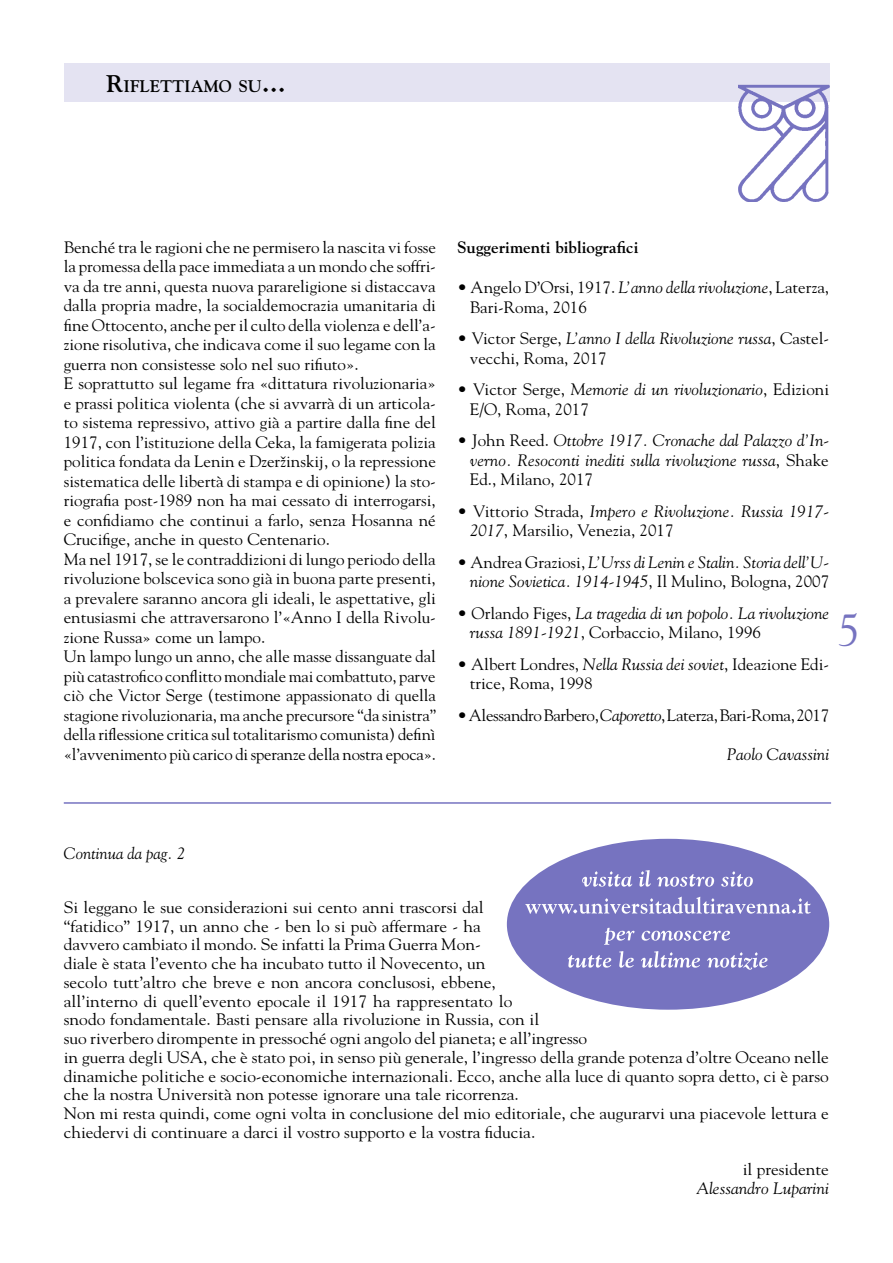
<style>
.page{position:relative;width:893px;height:1263px;background:#fff}
.page>*{position:absolute;margin:0;border:0;box-sizing:border-box;transform-origin:0 0}
.t1{font:45px "Goudy Std";color:#7673c0}
.t2{font:700 16.8px "Goudy Std";color:#000}
.t3{font:16.5px/19.5px "Goudy Std";color:#000}
.t4{font:16.5px/18.8px "Goudy Std";color:#000;scale:1.05 1}
.t5{font:italic 16.5px/19.5px "Goudy Std";color:#000;text-align:justify}
.t6{font:16.5px "Goudy Std";letter-spacing:-.02em;color:#000}
.t7{font:700 16.5px "Goudy Std";color:#000}
.t8{font:italic 16.5px "Goudy Std";color:#000;scale:1.05 1}
.s1{font-size:24px}
.s2{font-style:italic}
.s3{font-style:normal}
</style>
<div class="page">
<div style="left:64px;top:64px;width:765px;height:38px;background:#e4e3f2"></div>
<img style="left:738px;top:85px;width:92px;height:117px">
<div style="left:507px;top:839px;width:322px;height:171px;background:#7673c0;border-radius:50%"></div>
<svg style="left:568px;top:951px;width:199px;height:19px"></svg>
<svg style="left:604px;top:928px;width:126px;height:17px"></svg>
<svg style="left:525px;top:897px;width:286px;height:17px"></svg>
<svg style="left:582px;top:870px;width:171px;height:17px"></svg>
<hr style="left:64px;top:802px;width:767px;height:2px;background:#7673c0">
<p class="t2" style="left:106px;top:76px;width:181px"><span class="s1">R</span>IFLETTIAMO SU<span class="s1">…</span></p>
<p class="t3" style="left:64px;top:237px;width:374px">Benché tra le ragioni che ne permisero la nascita vi fosse la promessa della pace immediata a un mondo che soffri&shy;va da tre anni, questa nuova parareligione si distaccava dalla propria madre, la socialdemocrazia umanitaria di fine Ottocento, anche per il culto della violenza e dell’a&shy;zione risolutiva, che indicava come il suo legame con la guerra non consistesse solo nel suo rifiuto».<br>E soprattutto sul legame fra «dittatura rivoluzionaria» e prassi politica violenta (che si avvarrà di un articola&shy;to sistema repressivo, attivo già a partire dalla fine del 1917, con l’istituzione della Ceka, la famigerata polizia politica fondata da Lenin e Dzeržinskij, o la repressione sistematica delle libertà di stampa e di opinione) la sto&shy;riografia post-1989 non ha mai cessato di interrogarsi, e confidiamo che continui a farlo, senza Hosanna né Crucifige, anche in questo Centenario.<br>Ma nel 1917, se le contraddizioni di lungo periodo della rivoluzione bolscevica sono già in buona parte presenti, a prevalere saranno ancora gli ideali, le aspettative, gli entusiasmi che attraversarono l’«Anno I della Rivolu&shy;zione Russa» come un lampo.<br>Un lampo lungo un anno, che alle masse dissanguate dal più catastrofico conflitto mondiale mai combattuto, parve ciò che Victor Serge (testimone appassionato di quella stagione rivoluzionaria, ma anche precursore “da sinistra” della riflessione critica sul totalitarismo comunista) definì «l’avvenimento più carico di speranze della nostra epoca».</p>
<p class="t7" style="left:457px;top:237px;width:183px">Suggerimenti bibliografici</p>
<p class="t3" style="left:470px;top:277px;width:361px;text-indent:-13px">• Angelo D’Orsi, 1917. <span class="s2">L’anno della rivoluzione</span>, Laterza,<br>Bari-Roma, 2016</p>
<p class="t3" style="left:470px;top:328px;width:361px;text-indent:-13px">• Victor Serge, <span class="s2">L’anno I della Rivoluzione russa</span>, Castel&shy;vecchi, Roma, 2017</p>
<p class="t3" style="left:470px;top:379px;width:361px;text-indent:-13px">• Victor Serge, <span class="s2">Memorie di un rivoluzionario</span>, Edizioni<br>E/O, Roma, 2017</p>
<p class="t5" style="left:470px;top:430px;width:361px;text-indent:-13px"><span class="s3">• John Reed.</span> Ottobre 1917. Cronache dal Palazzo d’In&shy;verno. Resoconti inediti sulla rivoluzione russa<span class="s3">, Shake Ed., Milano, 2017</span></p>
<p class="t3" style="left:470px;top:501px;width:361px;text-indent:-13px">• Vittorio Strada, <span class="s2">Impero e Rivoluzione. Russia 1917-<br>2017</span>, Marsilio, Venezia, 2017</p>
<p class="t5" style="left:457px;top:552px;width:374px;text-align:right"><span class="s3">• Andrea Graziosi,</span> L’Urss di Lenin e Stalin. Storia dell’U&shy;nione Sovietica. 1914-1945<span class="s3">, Il Mulino, Bologna, 2007</span></p>
<p class="t5" style="left:470px;top:603px;width:361px;text-indent:-13px"><span class="s3">• Orlando Figes,</span> La tragedia di un popolo. La rivoluzione russa 1891-1921<span class="s3">, Corbaccio, Milano, 1996</span></p>
<p class="t3" style="left:470px;top:654px;width:361px;text-indent:-13px">• Albert Londres, <span class="s2">Nella Russia dei soviet</span>, Ideazione Edi&shy;trice, Roma, 1998</p>
<p class="t6" style="left:457px;top:705px;width:374px">• Alessandro Barbero, <span class="s2">Caporetto</span>, Laterza, Bari-Roma, 2017</p>
<p class="t5" style="left:727px;top:744px;width:104px">Paolo Cavassini</p>
<h1 class="t1" style="left:838px;top:602px;width:24px">5</h1>
<p class="t5" style="left:64px;top:843px;width:123px">Continua da pag. 2</p>
<p class="t4" style="left:64px;top:897px;width:730px">Si leggano le sue considerazioni sui cento anni trascorsi dal<br>“fatidico” 1917, un anno che - ben lo si può affermare - ha<br>davvero cambiato il mondo. Se infatti la Prima Guerra Mon-<br>diale è stata l’evento che ha incubato tutto il Novecento, un<br>secolo tutt’altro che breve e non ancora conclusosi, ebbene,<br>all’interno di quell’evento epocale il 1917 ha rappresentato lo<br>snodo fondamentale. Basti pensare alla rivoluzione in Russia, con il<br>suo riverbero dirompente in pressoché ogni angolo del pianeta; e all’ingresso<br>in guerra degli USA, che è stato poi, in senso più generale, l’ingresso della grande potenza d’oltre Oceano nelle dinamiche politiche e socio-economiche internazionali. Ecco, anche alla luce di quanto sopra detto, ci è parso che la nostra Università non potesse ignorare una tale ricorrenza.<br>Non mi resta quindi, come ogni volta in conclusione del mio editoriale, che augurarvi una piacevole lettura e chiedervi di continuare a darci il vostro supporto e la vostra fiducia.</p>
<p class="t4" style="left:743px;top:1160px;width:84px">il presidente</p>
<p class="t8" style="left:697px;top:1178px;width:127px">Alessandro Luparini</p>
</div>
